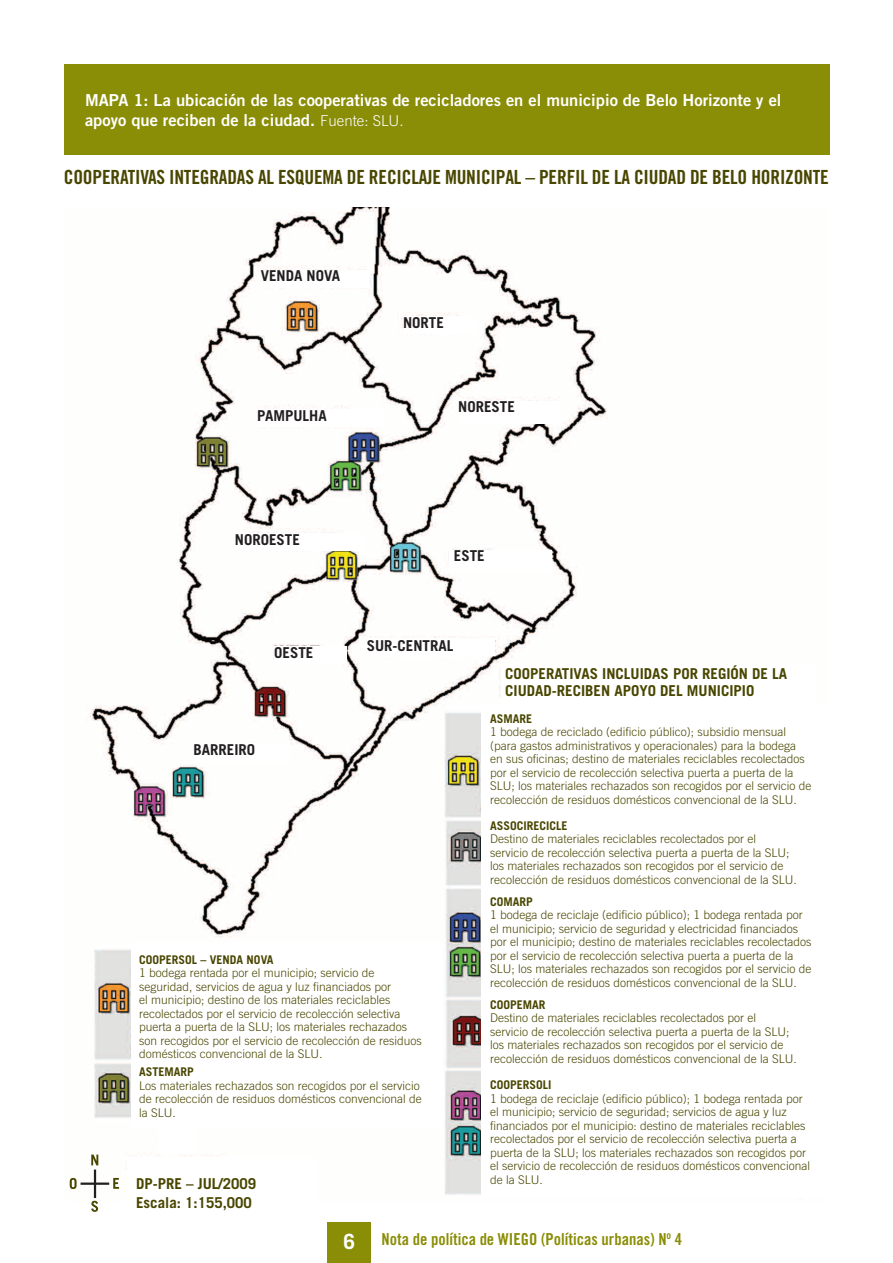
<style>
.page{position:relative;width:893px;height:1263px;background:#fff}
.page>*{position:absolute;margin:0;border:0;box-sizing:border-box;transform-origin:0 0}
.t1{font:700 21px "Trade Gothic";color:#fff}
.map_heading{font:19.5px "Trade Gothic Bold Cond Twenty";letter-spacing:-.01em;color:#494600}
.Caption2{font:16.5px/19.8px "Trade Gothic Bold Two";color:#fff}
.t2{font:16.5px "Trade Gothic Bold Cond Twenty";color:#8a8d06}
.map{font:700 15px/16.5px "Trade Gothic";color:#494600}
.map-2{font:700 15px "Trade Gothic";color:#231f20}
.Body1{font:700 15px "Trade Gothic";color:#494600}
.map-3{font:300 12px/13.5px "Trade Gothic";color:#494600}
.map-4{font:700 12px "Trade Gothic";color:#494600}
.Body1-2{font:700 12px "Trade Gothic";color:#494600}
.s1{font-family:"Trade Gothic";font-weight:300;font-size:15px}
</style>
<div class="page">
<div style="left:327px;top:1222px;width:44px;height:41px;background:#8a8d06"></div>
<img style="left:69px;top:207px;width:539px;height:994px">
<div style="left:64px;top:64px;width:765px;height:91px;background:#8a8d06"></div>
<div style="left:501px;top:663px;width:314px;height:41px;background:#fff"></div>
<div style="left:131px;top:942px;width:311px;height:186px;background:#fff"></div>
<div style="left:482px;top:704px;width:347px;height:493px;background:#fff"></div>
<div style="left:128px;top:1157px;width:189px;height:65px;background:#fff"></div>
<div style="left:158px;top:1127px;width:39px;height:26px;background:#fff"></div>
<hr style="left:94px;top:1169px;width:2px;height:29px;background:#231f20">
<hr style="left:81px;top:1182px;width:28px;height:3px;background:#231f20">
<svg style="left:91px;top:1154px;width:7px;height:11px"></svg>
<svg style="left:91px;top:1201px;width:7px;height:11px"></svg>
<svg style="left:113px;top:1178px;width:6px;height:11px"></svg>
<div style="left:261px;top:270px;width:107px;height:17px;background:#fff"></div>
<div style="left:367px;top:639px;width:127px;height:17px;background:#fff"></div>
<div style="left:193px;top:743px;width:97px;height:19px;background:#fff"></div>
<div style="left:235px;top:534px;width:127px;height:17px;background:#fff"></div>
<div style="left:257px;top:409px;width:128px;height:17px;background:#fff"></div>
<div style="left:403px;top:316px;width:72px;height:18px;background:#fff"></div>
<div style="left:274px;top:646px;width:72px;height:18px;background:#fff"></div>
<div style="left:458px;top:401px;width:102px;height:23px;background:#fff"></div>
<div style="left:450px;top:550px;width:102px;height:23px;background:#fff"></div>
<svg style="left:70px;top:1178px;width:7px;height:11px"></svg>
<p class="Caption2" style="left:85px;top:90px;width:698px">MAPA 1: La ubicación de las cooperativas de recicladores en el municipio de Belo Horizonte y el apoyo que reciben de la ciudad. <span class="s1">Fuente: SLU.</span></p>
<p class="map_heading" style="left:64px;top:165px;width:767px">COOPERATIVAS INTEGRADAS AL ESQUEMA DE RECICLAJE MUNICIPAL – PERFIL DE LA CIUDAD DE BELO HORIZONTE</p>
<p class="map-2" style="left:261px;top:267px;width:81px">VENDA NOVA</p>
<p class="map-2" style="left:257px;top:406px;width:71px">PAMPULHA</p>
<p class="map-2" style="left:403px;top:313px;width:42px">NORTE</p>
<p class="map-2" style="left:458px;top:398px;width:58px">NORESTE</p>
<p class="map-2" style="left:235px;top:531px;width:67px">NOROESTE</p>
<p class="map-2" style="left:274px;top:643px;width:41px">OESTE</p>
<p class="map-2" style="left:454px;top:547px;width:32px">ESTE</p>
<p class="map-2" style="left:367px;top:636px;width:88px">SUR-CENTRAL</p>
<p class="map" style="left:505px;top:665px;width:284px">COOPERATIVAS INCLUIDAS POR REGIÓN DE LA<br>CIUDAD-RECIBEN APOYO DEL MUNICIPIO</p>
<p class="map-2" style="left:193px;top:740px;width:63px">BARREIRO</p>
<p class="Body1-2" style="left:139px;top:952px;width:136px">COOPERSOL – VENDA NOVA</p>
<p class="map-3" style="left:139px;top:966px;width:284px">1 bodega rentada por el municipio; servicio de seguridad, servicios de agua y luz financiados por<br>el municipio; destino de los materiales reciclables recolectados por el servicio de recolección selectiva puerta a puerta de la SLU; los materiales rechazados son recogidos por el servicio de recolección de residuos domésticos convencional de la SLU.</p>
<p class="map-4" style="left:139px;top:1064px;width:56px">ASTEMARP</p>
<p class="map-3" style="left:139px;top:1078px;width:284px">Los materiales rechazados son recogidos por el servicio de recolección de residuos domésticos convencional de la SLU.</p>
<p class="Body1" style="left:136px;top:1174px;width:122px">DP-PRE – JUL/2009</p>
<p class="Body1" style="left:136px;top:1193px;width:117px">Escala: 1:155,000</p>
<p class="map-4" style="left:490px;top:711px;width:44px">ASMARE</p>
<p class="map-3" style="left:490px;top:725px;width:323px">1 bodega de reciclado (edificio público); subsidio mensual (para gastos administrativos y operacionales) para la bodega en sus oficinas; destino de materiales reciclables recolectados por el servicio de recolección selectiva puerta a puerta de la SLU; los materiales rechazados son recogidos por el servicio de recolección de residuos domésticos convencional de la SLU.</p>
<p class="map-4" style="left:490px;top:818px;width:79px">ASSOCIRECICLE</p>
<p class="map-3" style="left:490px;top:832px;width:308px">Destino de materiales reciclables recolectados por el servicio de recolección selectiva puerta a puerta de la SLU; los materiales rechazados son recogidos por el servicio de recolección de residuos domésticos convencional de la SLU.</p>
<p class="map-4" style="left:490px;top:894px;width:44px">COMARP</p>
<p class="map-3" style="left:490px;top:908px;width:323px">1 bodega de reciclaje (edificio público); 1 bodega rentada por el municipio; servicio de seguridad y electricidad financiados por el municipio; destino de materiales reciclables recolectados por el servicio de recolección selectiva puerta a puerta de la SLU; los materiales rechazados son recogidos por el servicio de recolección de residuos domésticos convencional de la SLU.</p>
<p class="map-4" style="left:490px;top:997px;width:57px">COOPEMAR</p>
<p class="map-3" style="left:490px;top:1011px;width:308px">Destino de materiales reciclables recolectados por el servicio de recolección selectiva puerta a puerta de la SLU; los materiales rechazados son recogidos por el servicio de recolección de residuos domésticos convencional de la SLU.</p>
<p class="map-4" style="left:490px;top:1077px;width:63px">COOPERSOLI</p>
<p class="map-3" style="left:490px;top:1091px;width:321px">1 bodega de reciclaje (edificio público); 1 bodega rentada por el municipio; servicio de seguridad; servicios de agua y luz financiados por el municipio: destino de materiales reciclables recolectados por el servicio de recolección selectiva puerta a puerta de la SLU; los materiales rechazados son recogidos por el servicio de recolección de residuos domésticos convencional de la SLU.</p>
<h1 class="t1" style="left:344px;top:1228px;width:13px">6</h1>
<h3 class="t2" style="left:382px;top:1229px;width:302px">Nota de política de WIEGO (Políticas urbanas) N<sup>o</sup> 4</h3>
</div>
